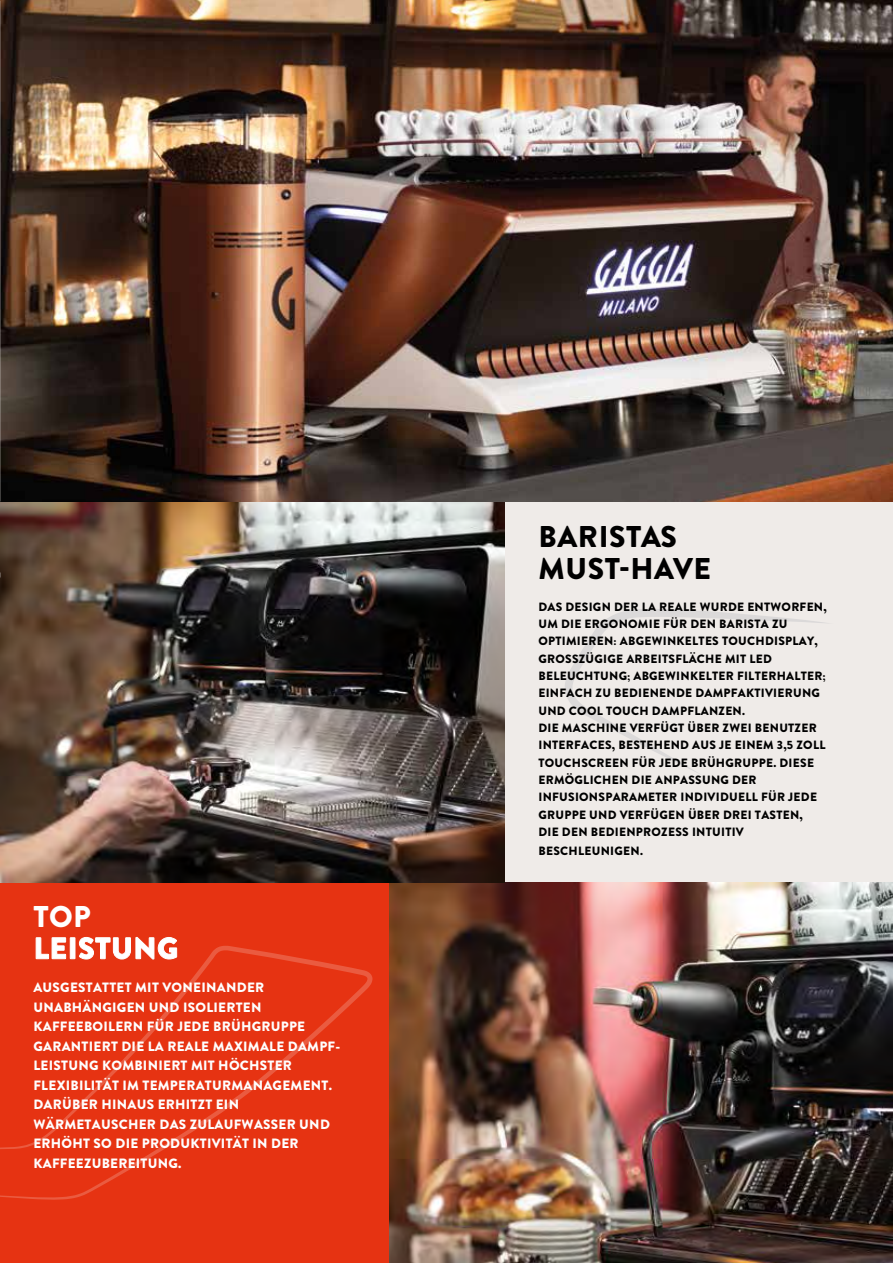
<style>
.page{position:relative;width:893px;height:1263px;background:#fff}
.page>*{position:absolute;margin:0;border:0;box-sizing:border-box;transform-origin:0 0}
.t1{font:900 30px/31.5px "Brandon Grotesque";letter-spacing:.02em;color:#000}
.t2{font:900 30px/31.5px "Brandon Grotesque";letter-spacing:.02em;color:#fff}
.t3{font:900 13.5px/19.5px "Brandon Grotesque";letter-spacing:.02em;color:#fff}
.t4{font:900 12px/17.4px "Brandon Grotesque";letter-spacing:.02em;color:#000}
</style>
<div class="page">
<div style="left:505px;top:502px;width:388px;height:380px;background:#efebe8"></div>
<svg style="left:565px;top:609px;width:260px;height:164px"></svg>
<img style="left:388px;top:882px;width:505px;height:381px">
<div style="left:0;top:882px;width:388px;height:381px;background:#e63312"></div>
<svg style="left:0;top:946px;width:373px;height:254px"></svg>
<img style="left:0;top:502px;width:505px;height:380px">
<img style="left:0;top:0;width:893px;height:502px">
<h1 class="t2" style="left:34px;top:901px;width:146px">TOP<br>LEISTUNG</h1>
<p class="t3" style="left:33px;top:978px;width:308px">AUSGESTATTET MIT VONEINANDER UNABHÄNGIGEN UND ISOLIERTEN KAFFEEBOILERN FÜR JEDE BRÜHGRUPPE GARANTIERT DIE LA REALE MAXIMALE DAMPF-LEISTUNG KOMBINIERT MIT HÖCHSTER FLEXIBILITÄT IM TEMPERATURMANAGEMENT.<br>DARÜBER HINAUS ERHITZT EIN WÄRMETAUSCHER DAS ZULAUFWASSER UND ERHÖHT SO DIE PRODUKTIVITÄT IN DER KAFFEEZUBEREITUNG.</p>
<h1 class="t1" style="left:539px;top:521px;width:174px">BARISTAS<br>MUST-HAVE</h1>
<p class="t4" style="left:538px;top:598px;width:290px">DAS DESIGN DER LA REALE WURDE ENTWORFEN, UM DIE ERGONOMIE FÜR DEN BARISTA ZU OPTIMIEREN: ABGEWINKELTES TOUCHDISPLAY, GROSSZÜGIGE ARBEITSFLÄCHE MIT LED BELEUCHTUNG; ABGEWINKELTER FILTERHALTER; EINFACH ZU BEDIENENDE DAMPFAKTIVIERUNG UND COOL TOUCH DAMPFLANZEN.<br>DIE MASCHINE VERFÜGT ÜBER ZWEI BENUTZER INTERFACES, BESTEHEND AUS JE EINEM 3,5 ZOLL TOUCHSCREEN FÜR JEDE BRÜHGRUPPE. DIESE ERMÖGLICHEN DIE ANPASSUNG DER INFUSIONSPARAMETER INDIVIDUELL FÜR JEDE GRUPPE UND VERFÜGEN ÜBER DREI TASTEN,<br>DIE DEN BEDIENPROZESS INTUITIV</p>
<p class="t4" style="left:538px;top:842px;width:106px">BESCHLEUNIGEN.</p>
</div>
